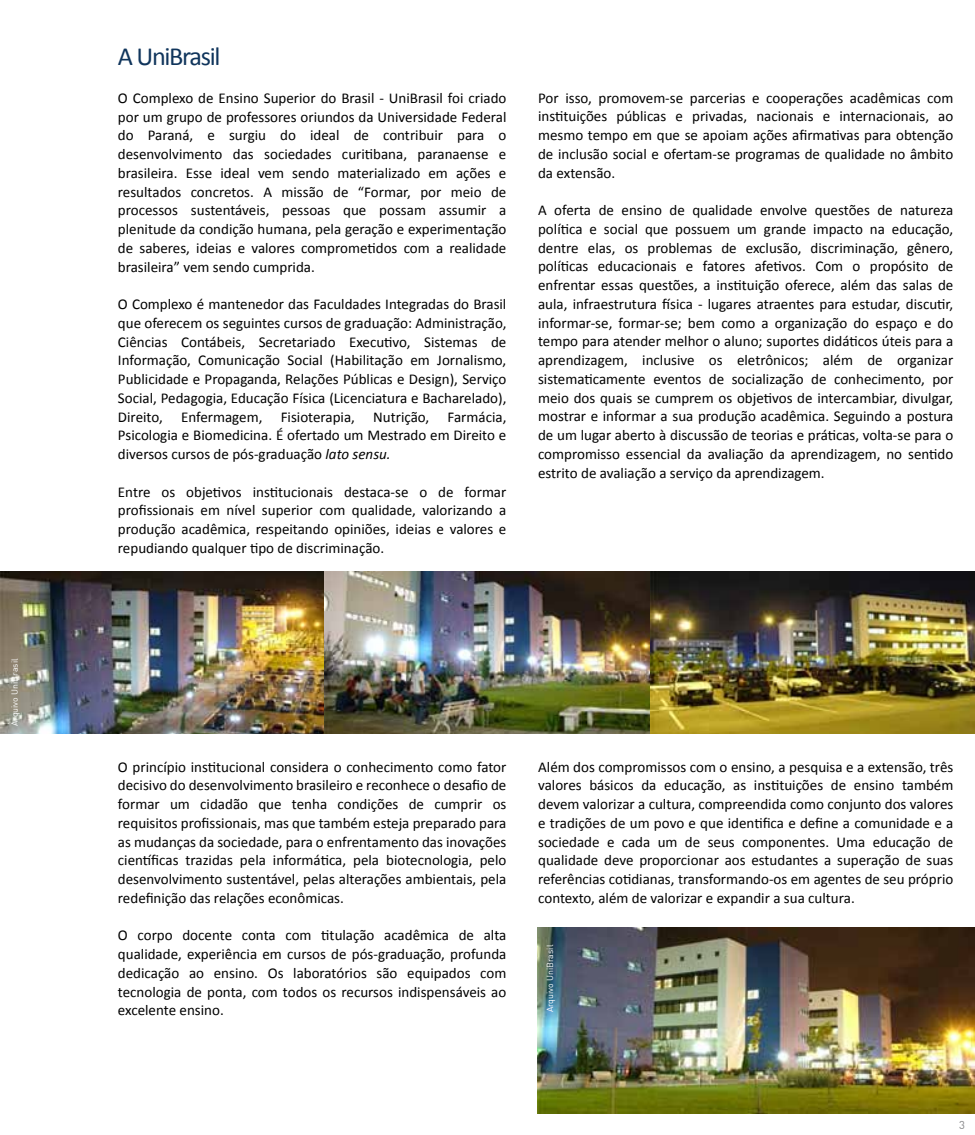
<style>
.page{position:relative;width:975px;height:1135px;background:#fff}
.page>*{position:absolute;margin:0;border:0;box-sizing:border-box;transform-origin:0 0}
.t1{font:26.25px "Calibri";letter-spacing:-.05em;color:#10355c}
.t2{font:15px/18.8px "Calibri";color:#000;text-align:justify}
.t3{font:11.25px "DIN";color:#858687}
.t4{font:8.75px "DIN";color:#fff}
.s1{font-style:italic}
</style>
<div class="page">
<img style="left:1px;top:571px;width:973px;height:163px">
<img style="left:538px;top:927px;width:436px;height:187px">
<p class="t4" style="left:9px;top:726px;width:69px;rotate:-90deg">Arquivo UniBrasil</p>
<h1 class="t1" style="left:118px;top:40px;width:104px">A UniBrasil</h1>
<p class="t2" style="left:118px;top:89px;width:390px">O Complexo de Ensino Superior do Brasil - UniBrasil foi criado por um grupo de professores oriundos da Universidade Federal do Paraná, e surgiu do ideal de contribuir para o desenvolvimento das sociedades curitibana, paranaense e brasileira. Esse ideal vem sendo materializado em ações e resultados concretos. A missão de “Formar, por meio de processos sustentáveis, pessoas que possam assumir a plenitude da condição humana, pela geração e experimentação de saberes, ideias e valores comprometidos com a realidade brasileira” vem sendo cumprida.</p>
<p class="t2" style="left:118px;top:295px;width:390px">O Complexo é mantenedor das Faculdades Integradas do Brasil que oferecem os seguintes cursos de graduação: Administração, Ciências Contábeis, Secretariado Executivo, Sistemas de Informação, Comunicação Social (Habilitação em Jornalismo, Publicidade e Propaganda, Relações Públicas e Design), Serviço Social, Pedagogia, Educação Física (Licenciatura e Bacharelado), Direito, Enfermagem, Fisioterapia, Nutrição, Farmácia, Psicologia e Biomedicina. É ofertado um Mestrado em Direito e diversos cursos de pós-graduação <span class="s1">lato sensu.</span></p>
<p class="t2" style="left:118px;top:482px;width:390px">Entre os objetivos institucionais destaca-se o de formar profissionais em nível superior com qualidade, valorizando a produção acadêmica, respeitando opiniões, ideias e valores e repudiando qualquer tipo de discriminação.</p>
<p class="t2" style="left:538px;top:88px;width:417px">Por isso, promovem-se parcerias e cooperações acadêmicas com instituições públicas e privadas, nacionais e internacionais, ao mesmo tempo em que se apoiam ações afirmativas para obtenção de inclusão social e ofertam-se programas de qualidade no âmbito da extensão.</p>
<p class="t2" style="left:538px;top:201px;width:417px">A oferta de ensino de qualidade envolve questões de natureza política e social que possuem um grande impacto na educação, dentre elas, os problemas de exclusão, discriminação, gênero, políticas educacionais e fatores afetivos. Com o propósito de enfrentar essas questões, a instituição oferece, além das salas de aula, infraestrutura física - lugares atraentes para estudar, discutir, informar-se, formar-se; bem como a organização do espaço e do tempo para atender melhor o aluno; suportes didáticos úteis para a aprendizagem, inclusive os eletrônicos; além de organizar sistematicamente eventos de socialização de conhecimento, por meio dos quais se cumprem os objetivos de intercambiar, divulgar, mostrar e informar a sua produção acadêmica. Seguindo a postura de um lugar aberto à discussão de teorias e práticas, volta-se para o compromisso essencial da avaliação da aprendizagem, no sentido estrito de avaliação a serviço da aprendizagem.</p>
<p class="t2" style="left:118px;top:757px;width:390px">O princípio institucional considera o conhecimento como fator decisivo do desenvolvimento brasileiro e reconhece o desafio de formar um cidadão que tenha condições de cumprir os requisitos profissionais, mas que também esteja preparado para as mudanças da sociedade, para o enfrentamento das inovações científicas trazidas pela informática, pela biotecnologia, pelo desenvolvimento sustentável, pelas alterações ambientais, pela redefinição das relações econômicas.</p>
<p class="t2" style="left:118px;top:926px;width:390px">O corpo docente conta com titulação acadêmica de alta qualidade, experiência em cursos de pós-graduação, profunda dedicação ao ensino. Os laboratórios são equipados com tecnologia de ponta, com todos os recursos indispensáveis ao excelente ensino.</p>
<p class="t2" style="left:538px;top:757px;width:416px">Além dos compromissos com o ensino, a pesquisa e a extensão, três valores básicos da educação, as instituições de ensino também devem valorizar a cultura, compreendida como conjunto dos valores e tradições de um povo e que identifica e define a comunidade e a sociedade e cada um de seus componentes. Uma educação de qualidade deve proporcionar aos estudantes a superação de suas referências cotidianas, transformando-os em agentes de seu próprio contexto, além de valorizar e expandir a sua cultura.</p>
<p class="t4" style="left:544px;top:1012px;width:69px;rotate:-90deg">Arquivo UniBrasil</p>
<p class="t3" style="left:958px;top:1118px;width:7px">3</p>
</div>
